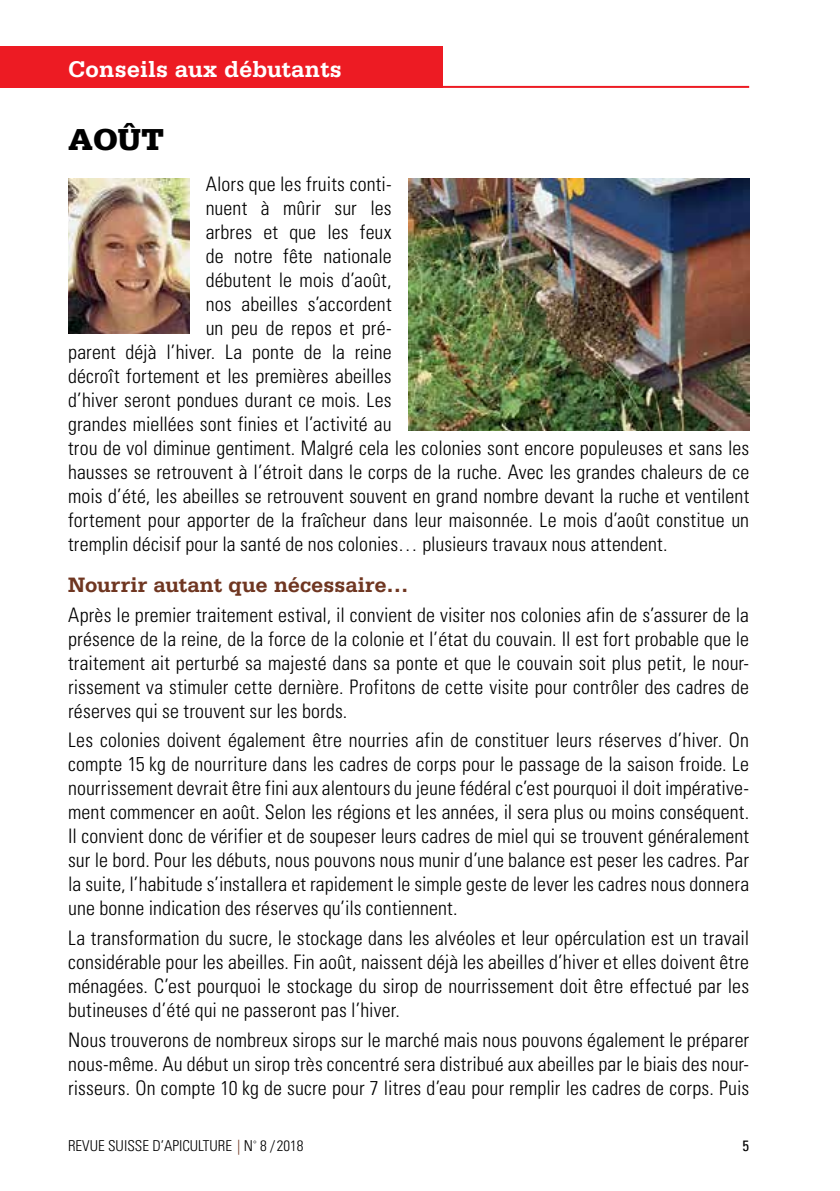
<style>
.page{position:relative;width:840px;height:1191px;background:#fff}
.page>*{position:absolute;margin:0;border:0;box-sizing:border-box;transform-origin:0 0}
.t1{font:900 32px "Serifa";color:#000}
.t2{font:700 24px "Serifa";color:#fff}
.t3{font:700 22px "Serifa";color:#6f3621}
.t4{font:300 condensed 20px/24px "Univers";letter-spacing:.005em;color:#000;text-align:justify}
.t5{font:300 condensed 15px "Univers";color:#000}
.t6{font:condensed 15px "Univers";color:#000}
.s1{color:#6f3621}
</style>
<div class="page">
<img style="left:68px;top:178px;width:121px;height:155px">
<hr style="left:0;top:86px;width:748px;height:2px;background:#ed1b23">
<div style="left:0;top:47px;width:442px;height:41px;background:#ed1b23"></div>
<img style="left:408px;top:178px;width:340px;height:252px">
<p class="t2" style="left:68px;top:55px;width:275px">Conseils aux débutants</p>
<h1 class="t1" style="left:68px;top:120px;width:97px">AOÛT</h1>
<p class="t4" style="left:205px;top:172px;width:187px">Alors que les fruits conti-</p>
<p class="t4" style="left:205px;top:196px;width:187px">nuent à mûrir sur les</p>
<p class="t4" style="left:205px;top:220px;width:187px">arbres et que les feux</p>
<p class="t4" style="left:205px;top:244px;width:187px">de notre fête nationale</p>
<p class="t4" style="left:205px;top:268px;width:187px">débutent le mois d’août,</p>
<p class="t4" style="left:205px;top:292px;width:187px">nos abeilles s’accordent</p>
<p class="t4" style="left:205px;top:316px;width:187px">un peu de repos et pré-</p>
<p class="t4" style="left:68px;top:340px;width:325px">parent déjà l’hiver. La ponte de la reine</p>
<p class="t4" style="left:68px;top:364px;width:325px">décroît fortement et les premières abeilles</p>
<p class="t4" style="left:68px;top:388px;width:325px">d’hiver seront pondues durant ce mois. Les</p>
<p class="t4" style="left:68px;top:412px;width:325px">grandes miellées sont finies et l’activité au</p>
<p class="t4" style="left:68px;top:436px;width:682px">trou de vol diminue gentiment. Malgré cela les colonies sont encore populeuses et sans les</p>
<p class="t4" style="left:68px;top:460px;width:682px">hausses se retrouvent à l’étroit dans le corps de la ruche. Avec les grandes chaleurs de ce</p>
<p class="t4" style="left:68px;top:484px;width:682px">mois d’été, les abeilles se retrouvent souvent en grand nombre devant la ruche et ventilent</p>
<p class="t4" style="left:68px;top:508px;width:682px">fortement pour apporter de la fraîcheur dans leur maisonnée. Le mois d’août constitue un</p>
<p class="t4" style="left:68px;top:532px;width:600px">tremplin décisif pour la santé de nos colonies… plusieurs travaux nous attendent.</p>
<p class="t3" style="left:68px;top:572px;width:342px">Nourrir autant que nécessaire…</p>
<p class="t4" style="left:68px;top:602px;width:682px">Après le premier traitement estival, il convient de visiter nos colonies afin de s’assurer de la présence de la reine, de la force de la colonie et l’état du couvain. Il est fort probable que le traitement ait perturbé sa majesté dans sa ponte et que le couvain soit plus petit, le nour&shy;rissement va stimuler cette dernière. Profitons de cette visite pour contrôler des cadres de réserves qui se trouvent sur les bords.</p>
<p class="t4" style="left:68px;top:728px;width:682px">Les colonies doivent également être nourries afin de constituer leurs réserves d’hiver. On compte 15 kg de nourriture dans les cadres de corps pour le passage de la saison froide. Le nourrissement devrait être fini aux alentours du jeune fédéral c’est pourquoi il doit impérative&shy;ment commencer en août. Selon les régions et les années, il sera plus ou moins conséquent.<br>Il convient donc de vérifier et de soupeser leurs cadres de miel qui se trouvent généralement sur le bord. Pour les débuts, nous pouvons nous munir d’une balance est peser les cadres. Par la suite, l’habitude s’installera et rapidement le simple geste de lever les cadres nous donnera une bonne indication des réserves qu’ils contiennent.</p>
<p class="t4" style="left:68px;top:926px;width:682px">La transformation du sucre, le stockage dans les alvéoles et leur opérculation est un travail considérable pour les abeilles. Fin août, naissent déjà les abeilles d’hiver et elles doivent être ménagées. C’est pourquoi le stockage du sirop de nourrissement doit être effectué par les butineuses d’été qui ne passeront pas l’hiver.</p>
<p class="t4" style="left:68px;top:1027px;width:682px">Nous trouverons de nombreux sirops sur le marché mais nous pouvons également le préparer nous-même. Au début un sirop très concentré sera distribué aux abeilles par le biais des nour&shy;risseurs. On compte 10 kg de sucre pour 7 litres d’eau pour remplir les cadres de corps. Puis</p>
<p class="t5" style="left:68px;top:1137px;width:237px">REVUE SUISSE D’APICULTURE <span class="s1">|</span> N<sup>°</sup> 8 / 2018</p>
<p class="t6" style="left:742px;top:1136px;width:8px">5</p>
</div>
